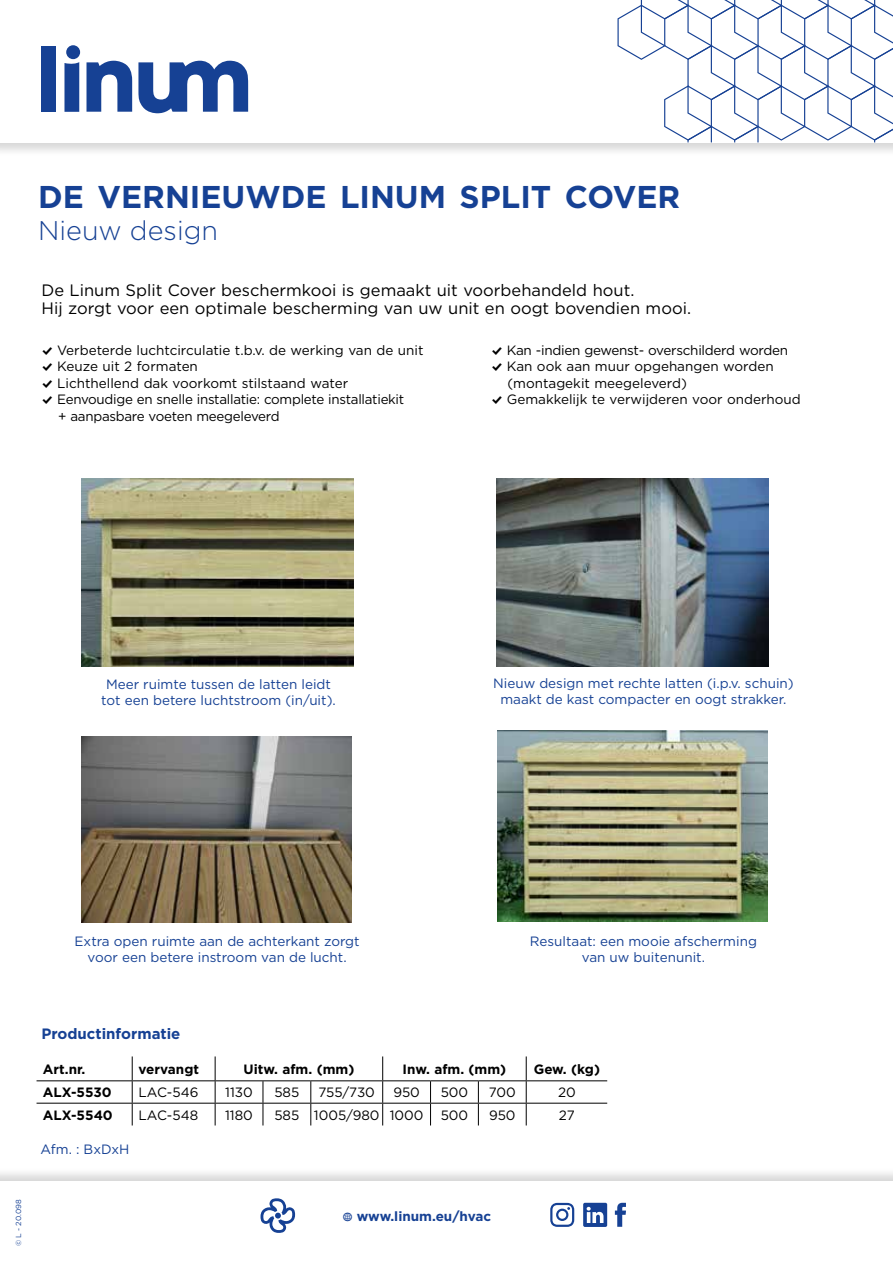
<style>
.page{position:relative;width:893px;height:1263px;background:#fff}
.page>*{position:absolute;margin:0;border:0;box-sizing:border-box;transform-origin:0 0}
.t1{font:700 31.5px "Gotham";color:#164194}
.t2{font:300 27px "Gotham";color:#164194}
.t3{font:16.5px/18.3px "Gotham";color:#000}
.t4{font:700 15px "Gotham";color:#164194}
.t5{font:13.5px "Gotham";color:#000}
.t6{font:13.5px/16.2px "Gotham";color:#164194;text-align:center}
.t7{font:13.5px "Gotham";letter-spacing:-.02em;color:#000}
.t8{font:700 13.5px "Gotham";color:#000}
.t9{font:700 13.35px "Gotham";color:#164194}
.t10{font:7.35px "Gotham";color:#164194}
.s1{font-family:"Modern Pictograms"}
.s2{font-family:"Modern Pictograms";font-weight:400}
</style>
<div class="page">
<div style="left:0;top:1167px;width:893px;height:96px;background:#000;opacity:.16"></div>
<div style="left:0;top:1181px;width:893px;height:82px;background:#fff"></div>
<svg style="left:261px;top:1198px;width:34px;height:35px"></svg>
<svg style="left:615px;top:1203px;width:11px;height:24px"></svg>
<svg style="left:583px;top:1203px;width:24px;height:24px"></svg>
<svg style="left:550px;top:1203px;width:24px;height:24px"></svg>
<div style="left:0;top:0;width:893px;height:157px;background:#000;opacity:.16"></div>
<div style="left:0;top:0;width:893px;height:142px;background:#fff"></div>
<svg style="left:617px;top:0;width:276px;height:142px"></svg>
<div style="left:41px;top:46px;width:15px;height:66px;background:#164194"></div>
<svg style="left:87px;top:61px;width:45px;height:51px"></svg>
<svg style="left:138px;top:61px;width:110px;height:52px"></svg>
<svg style="left:64px;top:62px;width:15px;height:50px"></svg>
<div style="left:66px;top:45px;width:14px;height:14px;background:#164194;border-radius:50%"></div>
<img style="left:81px;top:479px;width:272px;height:187px">
<img style="left:497px;top:479px;width:271px;height:187px">
<img style="left:81px;top:736px;width:271px;height:186px">
<hr style="left:37px;top:1080px;width:95px;height:1px;background:#000">
<hr style="left:132px;top:1080px;width:83px;height:1px;background:#000">
<hr style="left:215px;top:1080px;width:48px;height:1px;background:#000">
<hr style="left:263px;top:1080px;width:48px;height:1px;background:#000">
<hr style="left:311px;top:1080px;width:72px;height:1px;background:#000">
<hr style="left:383px;top:1080px;width:48px;height:1px;background:#000">
<hr style="left:431px;top:1080px;width:47px;height:1px;background:#000">
<hr style="left:478px;top:1080px;width:48px;height:1px;background:#000">
<hr style="left:526px;top:1080px;width:81px;height:1px;background:#000">
<hr style="left:37px;top:1103px;width:95px;height:1px;background:#000">
<hr style="left:132px;top:1103px;width:83px;height:1px;background:#000">
<svg style="left:132px;top:1056px;width:1px;height:69px"></svg>
<hr style="left:215px;top:1103px;width:48px;height:1px;background:#000">
<svg style="left:215px;top:1056px;width:1px;height:69px"></svg>
<hr style="left:263px;top:1103px;width:48px;height:1px;background:#000">
<svg style="left:263px;top:1081px;width:1px;height:44px"></svg>
<hr style="left:311px;top:1103px;width:72px;height:1px;background:#000">
<svg style="left:310px;top:1081px;width:1px;height:44px"></svg>
<hr style="left:383px;top:1103px;width:48px;height:1px;background:#000">
<svg style="left:382px;top:1056px;width:1px;height:69px"></svg>
<hr style="left:431px;top:1103px;width:47px;height:1px;background:#000">
<svg style="left:430px;top:1081px;width:1px;height:44px"></svg>
<hr style="left:478px;top:1103px;width:48px;height:1px;background:#000">
<svg style="left:478px;top:1081px;width:1px;height:44px"></svg>
<hr style="left:526px;top:1103px;width:81px;height:1px;background:#000">
<svg style="left:526px;top:1056px;width:1px;height:69px"></svg>
<img style="left:497px;top:731px;width:271px;height:191px">
<h1 class="t1" style="left:38px;top:176px;width:644px">DE VERNIEUWDE LINUM SPLIT COVER</h1>
<h2 class="t2" style="left:38px;top:213px;width:181px">Nieuw design</h2>
<p class="t3" style="left:41px;top:280px;width:651px">De Linum Split Cover beschermkooi is gemaakt uit voorbehandeld hout.<br>Hij zorgt voor een optimale bescherming van uw unit en oogt bovendien mooi.</p>
<p class="t5" style="left:41px;top:341px;width:384px"><span class="s1">%</span> Verbeterde luchtcirculatie t.b.v. de werking van de unit</p>
<p class="t5" style="left:41px;top:358px;width:158px"><span class="s1">%</span> Keuze uit 2 formaten</p>
<p class="t5" style="left:41px;top:374px;width:308px"><span class="s1">%</span> Lichthellend dak voorkomt stilstaand water</p>
<p class="t7" style="left:41px;top:391px;width:364px"><span class="s1">%</span> Eenvoudige en snelle installatie: complete installatiekit</p>
<p class="t7" style="left:58px;top:407px;width:223px">+ aanpasbare voeten meegeleverd</p>
<p class="t7" style="left:491px;top:341px;width:299px"><span class="s1">%</span> Kan -indien gewenst- overschilderd worden</p>
<p class="t5" style="left:491px;top:358px;width:284px"><span class="s1">%</span> Kan ook aan muur opgehangen worden</p>
<p class="t5" style="left:507px;top:374px;width:181px">(montagekit meegeleverd)</p>
<p class="t5" style="left:491px;top:391px;width:311px"><span class="s1">%</span> Gemakkelijk te verwijderen voor onderhoud</p>
<p class="t6" style="left:101px;top:676px;width:236px">Meer ruimte tussen de latten leidt tot een betere luchtstroom (in/uit).</p>
<p class="t6" style="left:493px;top:675px;width:302px">Nieuw design met rechte latten (i.p.v. schuin) maakt de kast compacter en oogt strakker.</p>
<p class="t6" style="left:75px;top:933px;width:287px">Extra open ruimte aan de achterkant zorgt voor een betere instroom van de lucht.</p>
<p class="t4" style="left:41px;top:1023px;width:140px">Productinformatie</p>
<p class="t6" style="left:530px;top:933px;width:229px">Resultaat: een mooie afscherming van uw buitenunit.</p>
<p class="t8" style="left:43px;top:1060px;width:44px">Art.nr.</p>
<p class="t8" style="left:139px;top:1060px;width:62px">vervangt</p>
<p class="t8" style="left:243px;top:1060px;width:112px">Uitw. afm. (mm)</p>
<p class="t8" style="left:403px;top:1060px;width:105px">Inw. afm. (mm)</p>
<p class="t8" style="left:534px;top:1060px;width:68px">Gew. (kg)</p>
<p class="t8" style="left:43px;top:1084px;width:70px">ALX-5530</p>
<p class="t5" style="left:139px;top:1084px;width:61px">LAC-546</p>
<p class="t5" style="left:225px;top:1084px;width:29px">1130</p>
<p class="t5" style="left:274px;top:1084px;width:27px">585</p>
<p class="t5" style="left:319px;top:1084px;width:58px">755/730</p>
<p class="t5" style="left:393px;top:1084px;width:28px">950</p>
<p class="t5" style="left:441px;top:1084px;width:29px">500</p>
<p class="t5" style="left:489px;top:1084px;width:29px">700</p>
<p class="t5" style="left:558px;top:1084px;width:19px">20</p>
<p class="t8" style="left:43px;top:1106px;width:71px">ALX-5540</p>
<p class="t5" style="left:139px;top:1106px;width:61px">LAC-548</p>
<p class="t5" style="left:225px;top:1106px;width:29px">1180</p>
<p class="t5" style="left:274px;top:1106px;width:151px">585 1005/980 1000</p>
<p class="t5" style="left:441px;top:1106px;width:29px">500</p>
<p class="t5" style="left:489px;top:1106px;width:28px">950</p>
<p class="t5" style="left:559px;top:1106px;width:17px">27</p>
<p class="t6" style="left:41px;top:1140px;width:90px">Afm. : BxDxH</p>
<p class="t10" style="left:14px;top:1246px;width:49px;rotate:-90deg">© L - 20.098</p>
<p class="t9" style="left:342px;top:1207px;width:150px"><span class="s2">w</span> www.linum.eu/hvac</p>
</div>
